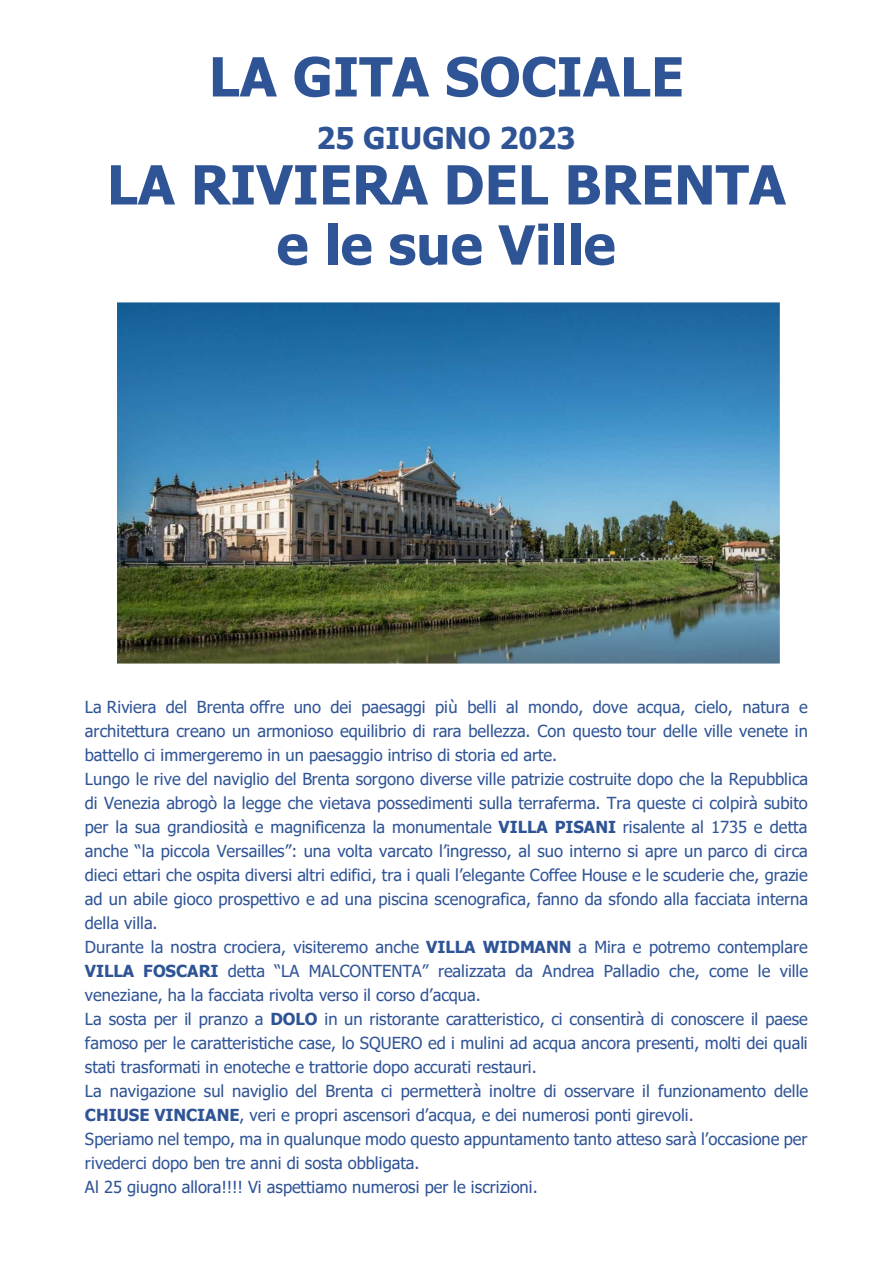
<style>
.page{position:relative;width:893px;height:1263px;background:#fff}
.page>*{position:absolute;margin:0;border:0;box-sizing:border-box;transform-origin:0 0}
.t1{font:700 54px/60.2px "Tahoma";color:#2f5496;text-align:center}
.t2{font:700 29.85px "Tahoma";color:#2f5496}
.t3{font:16.5px/24px "Tahoma";letter-spacing:-.005em;color:#2f5496}
.s1{font-weight:700}
</style>
<div class="page">
<img style="left:117px;top:302px;width:663px;height:361px">
<p class="t1" style="left:209px;top:49px;width:477px">LA GITA SOCIALE</p>
<p class="t2" style="left:316px;top:117px;width:261px">25 GIUGNO 2023</p>
<p class="t1" style="left:107px;top:157px;width:680px">LA RIVIERA DEL BRENTA e le sue Ville</p>
<p class="t3" style="left:85px;top:696px;width:725px">La Riviera del Brenta offre uno dei paesaggi più belli al mondo, dove acqua, cielo, natura e architettura creano un armonioso equilibrio di rara bellezza. Con questo tour delle ville venete in battello ci immergeremo in un paesaggio intriso di storia ed arte.<br>Lungo le rive del naviglio del Brenta sorgono diverse ville patrizie costruite dopo che la Repubblica di Venezia abrogò la legge che vietava possedimenti sulla terraferma. Tra queste ci colpirà subito per la sua grandiosità e magnificenza la monumentale <span class="s1">VILLA PISANI</span> risalente al 1735 e detta anche “la piccola Versailles”: una volta varcato l’ingresso, al suo interno si apre un parco di circa dieci ettari che ospita diversi altri edifici, tra i quali l’elegante Coffee House e le scuderie che, grazie ad un abile gioco prospettivo e ad una piscina scenografica, fanno da sfondo alla facciata interna della villa.<br>Durante la nostra crociera, visiteremo anche <span class="s1">VILLA WIDMANN</span> a Mira e potremo contemplare <span class="s1">VILLA FOSCARI</span> detta “LA MALCONTENTA” realizzata da Andrea Palladio che, come le ville veneziane, ha la facciata rivolta verso il corso d’acqua.<br>La sosta per il pranzo a <span class="s1">DOLO</span> in un ristorante caratteristico, ci consentirà di conoscere il paese famoso per le caratteristiche case, lo SQUERO ed i mulini ad acqua ancora presenti, molti dei quali stati trasformati in enoteche e trattorie dopo accurati restauri.<br>La navigazione sul naviglio del Brenta ci permetterà inoltre di osservare il funzionamento delle <span class="s1">CHIUSE VINCIANE</span>, veri e propri ascensori d’acqua, e dei numerosi ponti girevoli.<br>Speriamo nel tempo, ma in qualunque modo questo appuntamento tanto atteso sarà l’occasione per rivederci dopo ben tre anni di sosta obbligata.<br>Al 25 giugno allora!!!! Vi aspettiamo numerosi per le iscrizioni.</p>
</div>
